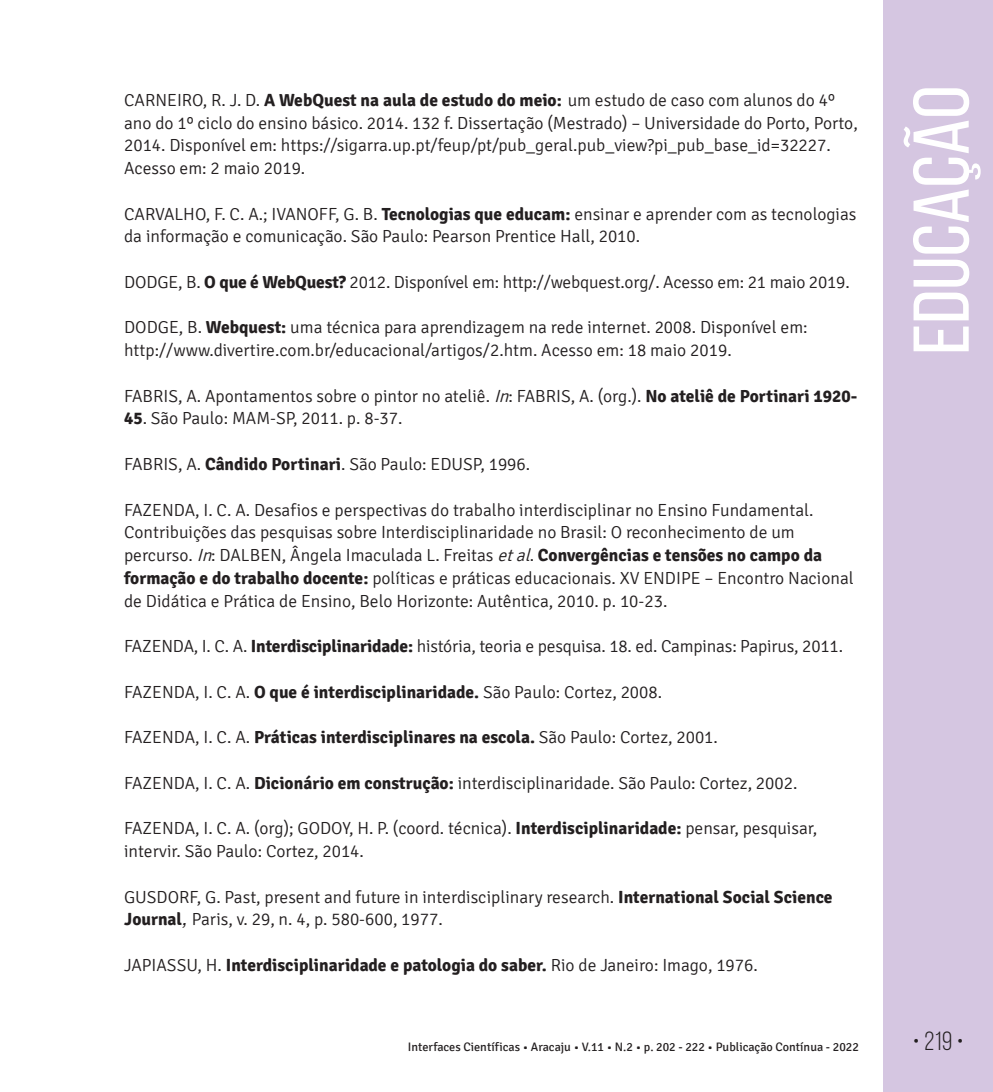
<style>
.page{position:relative;width:993px;height:1092px;background:#fff}
.page>*{position:absolute;margin:0;border:0;box-sizing:border-box;transform-origin:0 0}
.t1{font:78.75px "Bebas Neue";color:#fff;scale:1.09 1}
.t2{font:26.25px "Bebas Neue";color:#231f20}
.t3{font:300 17.5px/22.8px "Signika";color:#231f20}
.t4{font:700 17.5px "Signika";color:#231f20}
.t5{font:12.25px "Signika";color:#231f20}
.s1{font-weight:700}
.s2{font-style:italic}
.s3{font-family:"Arial";font-weight:400;font-style:italic;font-size:21px}
.s4{font-weight:300}
</style>
<div class="page">
<div style="left:883px;top:0;width:109px;height:1091px;background:#d5c6e1"></div>
<p class="t3" style="left:124px;top:89px;width:735px">CARNEIRO, R. J. D. <span class="s1">A WebQuest na aula de estudo do meio:</span> um estudo de caso com alunos do 4º ano do 1º ciclo do ensino básico. 2014. 132 f. Dissertação (Mestrado) – Universidade do Porto, Porto, 2014. Disponível em: https://sigarra.up.pt/feup/pt/pub_geral.pub_view?pi_pub_base_id=32227.<br>Acesso em: 2 maio 2019.</p>
<p class="t3" style="left:124px;top:203px;width:733px">CARVALHO, F. C. A.; IVANOFF, G. B. <span class="s1">Tecnologias que educam:</span> ensinar e aprender com as tecnologias da informação e comunicação. São Paulo: Pearson Prentice Hall, 2010.</p>
<p class="t3" style="left:124px;top:271px;width:726px">DODGE, B. <span class="s1">O que é WebQuest?</span> 2012. Disponível em: http://webquest.org/. Acesso em: 21 maio 2019.</p>
<p class="t3" style="left:124px;top:316px;width:684px">DODGE, B. <span class="s1">Webquest:</span> uma técnica para aprendizagem na rede internet. 2008. Disponível em: http://www.divertire.com.br/educacional/artigos/2.htm. Acesso em: 18 maio 2019.</p>
<p class="t3" style="left:124px;top:385px;width:734px">FABRIS, A. Apontamentos sobre o pintor no ateliê. <span class="s2">In</span>: FABRIS, A. (org.). <span class="s1">No ateliê de Portinari 1920-</span></p>
<p class="t3" style="left:124px;top:407px;width:280px"><span class="s1">45</span>. São Paulo: MAM-SP, 2011. p. 8-37.</p>
<p class="t3" style="left:124px;top:453px;width:407px">FABRIS, A. <span class="s1">Cândido Portinari</span>. São Paulo: EDUSP, 1996.</p>
<p class="t3" style="left:124px;top:498px;width:731px">FAZENDA, I. C. A. Desafios e perspectivas do trabalho interdisciplinar no Ensino Fundamental.<br>Contribuições das pesquisas sobre Interdisciplinaridade no Brasil: O reconhecimento de um percurso. <span class="s2">In</span>: DALBEN, Ângela Imaculada L. Freitas <span class="s2">etal</span>. <span class="s1">Convergências e tensões no campo da formação e do trabalho docente:</span> políticas e práticas educacionais. XV ENDIPE – Encontro Nacional de Didática e Prática de Ensino, Belo Horizonte: Autêntica, 2010. p. 10-23.</p>
<p class="t3" style="left:124px;top:635px;width:720px">FAZENDA, I. C. A. <span class="s1">Interdisciplinaridade:</span> história, teoria e pesquisa. 18. ed. Campinas: Papirus, 2011.</p>
<p class="t3" style="left:124px;top:680px;width:539px">FAZENDA, I. C. A. <span class="s1">O que é interdisciplinaridade.</span> São Paulo: Cortez, 2008.</p>
<p class="t3" style="left:124px;top:726px;width:595px">FAZENDA, I. C. A. <span class="s1">Práticas interdisciplinares na escola.</span> São Paulo: Cortez, 2001.</p>
<p class="t3" style="left:124px;top:771px;width:674px">FAZENDA, I. C. A. <span class="s1">Dicionário em construção:</span> interdisciplinaridade. São Paulo: Cortez, 2002.</p>
<p class="t3" style="left:124px;top:817px;width:694px">FAZENDA, I. C. A. (org); GODOY, H. P. (coord. técnica). <span class="s1">Interdisciplinaridade:</span> pensar, pesquisar, intervir. São Paulo: Cortez, 2014.</p>
<p class="t3" style="left:124px;top:885px;width:709px">GUSDORF, G. Past, present and future in interdisciplinary research. <span class="s1">International Social Science<br>Journal</span><span class="s3">,</span> Paris, v. 29, n. 4, p. 580-600, 1977.</p>
<p class="t4" style="left:124px;top:954px;width:635px"><span class="s4">JAPIASSU, H.</span> Interdisciplinaridade e patologia do saber. <span class="s4">Rio de Janeiro: Imago, 1976.</span></p>
<h1 class="t1" style="left:898px;top:355px;width:248px;rotate:-90deg">EDUCAÇÃO</h1>
<p class="t5" style="left:408px;top:1040px;width:452px">Interfaces Científicas • Aracaju • V.11 • N.2 • p. 202 - 222 • Publicação Contínua - 2022</p>
<h2 class="t2" style="left:912px;top:1026px;width:52px">• 219 •</h2>
</div>
